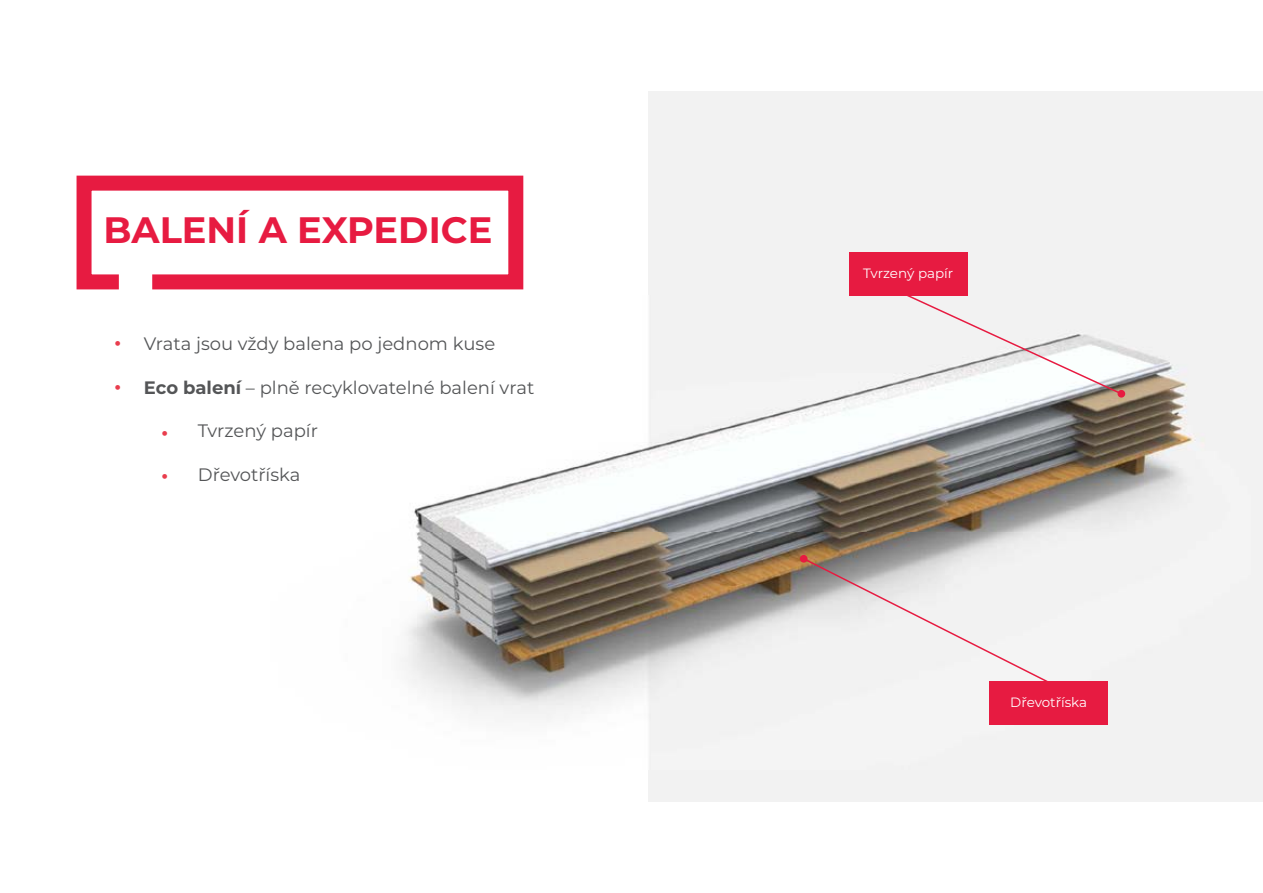
<style>
.page{position:relative;width:1263px;height:893px;background:#fff}
.page>*{position:absolute;margin:0;border:0;box-sizing:border-box;transform-origin:0 0}
.t1{font:700 36.75px "Montserrat";color:#e71b41}
.t2{font:31.5px "Montserrat";color:#e93d4d}
.t3{font:18px "Montserrat";color:#545557}
.t4{font:13.5px "Montserrat";color:#fff}
.s1{font-weight:700}
</style>
<div class="page">
<div style="left:648px;top:91px;width:615px;height:711px;background:#f2f2f2"></div>
<img style="left:401px;top:347px;width:792px;height:378px">
<div style="left:800px;top:555px;width:7px;height:8px;background:#e71b41;border-radius:50%"></div>
<svg style="left:1117px;top:390px;width:8px;height:8px"></svg>
<svg style="left:802px;top:557px;width:248px;height:127px"></svg>
<svg style="left:903px;top:292px;width:220px;height:104px"></svg>
<svg style="left:76px;top:175px;width:448px;height:115px"></svg>
<div style="left:849px;top:252px;width:118px;height:44px;background:#e71b41"></div>
<div style="left:990px;top:681px;width:118px;height:43px;background:#e71b41"></div>
<p class="t1" style="left:103px;top:204px;width:390px">BALENÍ A EXPEDICE</p>
<p class="t2" style="left:113px;top:320px;width:11px">•</p>
<p class="t2" style="left:113px;top:363px;width:11px">•</p>
<p class="t3" style="left:144px;top:332px;width:353px">Vrata jsou vždy balena po jednom kuse</p>
<p class="t3" style="left:144px;top:375px;width:392px"><span class="s1">Eco balení</span> – plně recyklovatelné balení vrat</p>
<p class="t3" style="left:198px;top:419px;width:122px">Tvrzený papír</p>
<p class="t3" style="left:198px;top:462px;width:104px">Dřevotříska</p>
<p class="t2" style="left:160px;top:409px;width:11px">•</p>
<p class="t2" style="left:160px;top:452px;width:11px">•</p>
<p class="t4" style="left:863px;top:264px;width:92px">Tvrzený papír</p>
<p class="t4" style="left:1010px;top:693px;width:78px">Dřevotříska</p>
</div>
